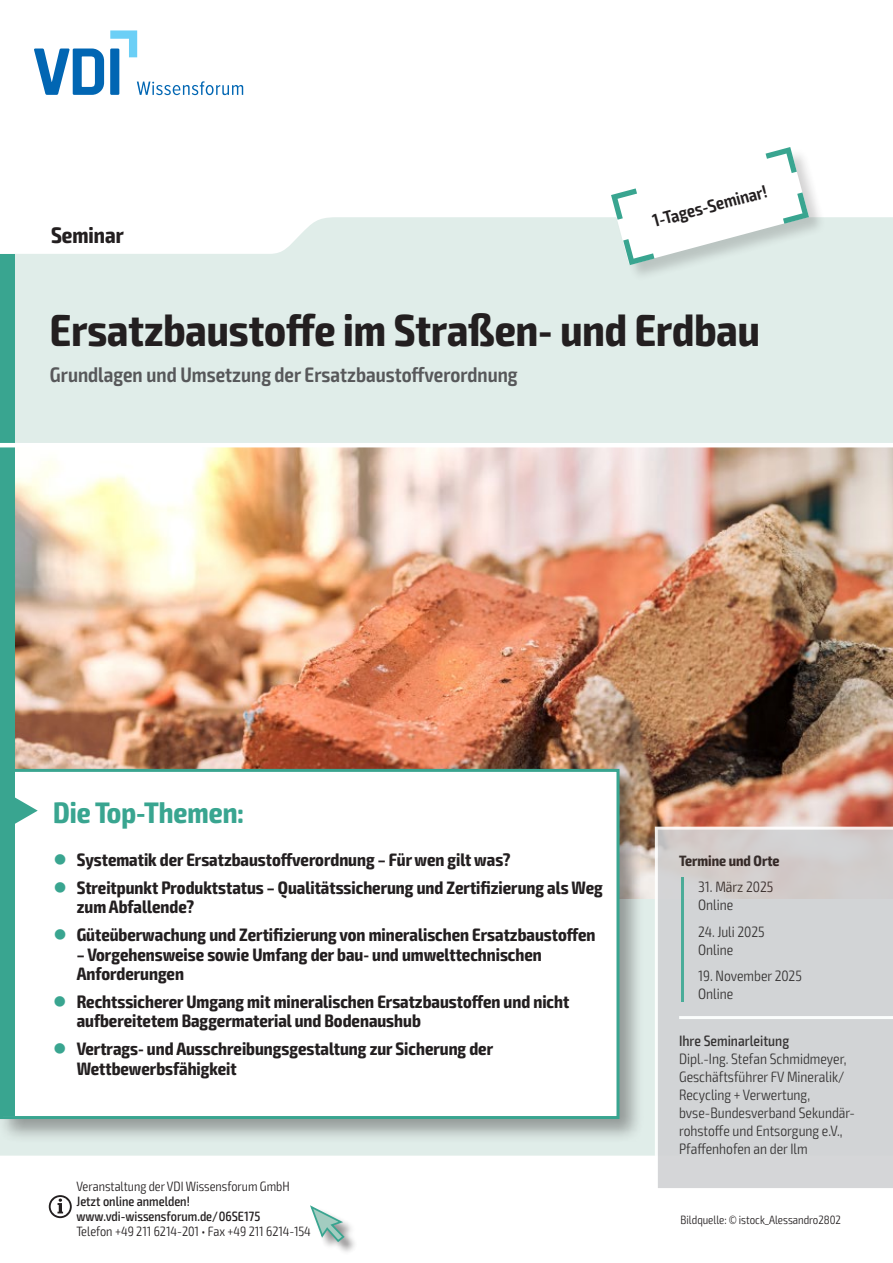
<style>
.page{position:relative;width:893px;height:1263px;background:#fff}
.page>*{position:absolute;margin:0;border:0;box-sizing:border-box;transform-origin:0 0}
.t1{font:700 condensed 45px "Exo 2";color:#231f20}
.t2{font:700 condensed 29.7px "Exo 2";color:#39a590}
.t3{font:700 condensed 22.5px "Exo 2";color:#231f20}
.t4{font:600 condensed 21px "Exo 2";color:#57585a}
.t5{font:700 condensed 18px/19.5px "Exo 2";color:#231f20}
.t6{font:600 condensed 18px "Exo 2";color:#231f20}
.t7{font:300 condensed 15px/18px "Exo 2";color:#231f20}
.t8{font:500 condensed 15px "Exo 2";color:#231f20}
.t9{font:700 condensed 15px "Exo 2";color:#231f20}
.t10{font:300 condensed 13.5px "Exo 2";color:#231f20}
.t11{font:500 condensed 13.5px/15px "Exo 2";color:#231f20}
.t12{font:300 condensed 12px "Exo 2";color:#231f20}
.s1{color:#39a590}
</style>
<div class="page">
<div style="left:0;top:217px;width:893px;height:938px;background:#e0ede9"></div>
<img style="left:14px;top:447px;width:879px;height:451px">
<div style="left:0;top:765px;width:644px;height:379px;background:#231f20;opacity:.4"></div>
<div style="left:2px;top:770px;width:616px;height:347px;background:#fff"></div>
<div style="left:3px;top:772px;width:11px;height:344px;background:#39a590"></div>
<div style="left:0;top:769px;width:619px;height:350px;border:3px solid #39a590"></div>
<svg style="left:14px;top:796px;width:24px;height:29px"></svg>
<div style="left:0;top:254px;width:14px;height:519px;background:#39a590"></div>
<div style="left:311px;top:1206px;width:47px;height:49px;background:#231f20;opacity:.5"></div>
<svg style="left:310px;top:1205px;width:36px;height:38px"></svg>
<hr style="left:0;top:443px;width:893px;height:4px;background:#fff">
<svg style="left:655px;top:827px;width:238px;height:361px;background:#d2d4d5"></svg>
<svg style="left:49px;top:1195px;width:23px;height:23px"></svg>
<svg style="left:34px;top:30px;width:209px;height:65px"></svg>
<div style="left:611px;top:148px;width:215px;height:135px;background:#231f20;opacity:.2"></div>
<svg style="left:610px;top:147px;width:199px;height:118px"></svg>
<p class="t3" style="left:51px;top:221px;width:74px">Seminar</p>
<p class="t6" style="left:650px;top:211px;width:119px;rotate:-15deg">1-Tages-Seminar!</p>
<h1 class="t1" style="left:50px;top:303px;width:711px">Ersatzbaustoffe im Straßen- und Erdbau</h1>
<p class="t4" style="left:50px;top:362px;width:469px">Grundlagen und Umsetzung der Ersatzbaustoffverordnung</p>
<h2 class="t2" style="left:53px;top:794px;width:192px">Die Top-Themen:</h2>
<p class="t5" style="left:53px;top:850px;width:459px"><span class="s1">●</span> Systematik der Ersatzbaustoffverordnung – Für wen gilt was?</p>
<p class="t5" style="left:77px;top:878px;width:528px;text-indent:-23px"><span class="s1">●</span> Streitpunkt Produktstatus – Qualitätssicherung und Zertifizierung als Weg zum Abfallende?</p>
<p class="t5" style="left:53px;top:925px;width:544px"><span class="s1">●</span> Güteüberwachung und Zertifizierung von mineralischen Ersatzbaustoffen</p>
<p class="t5" style="left:77px;top:945px;width:467px">– Vorgehensweise sowie Umfang der bau- und umwelttechnischen<br>Anforderungen</p>
<p class="t5" style="left:77px;top:992px;width:494px;text-indent:-23px"><span class="s1">●</span> Rechtssicherer Umgang mit mineralischen Ersatzbaustoffen und nicht aufbereitetem Baggermaterial und Bodenaushub</p>
<p class="t5" style="left:77px;top:1039px;width:418px;text-indent:-23px"><span class="s1">●</span> Vertrags- und Ausschreibungsgestaltung zur Sicherung der<br>Wettbewerbsfähigkeit</p>
<p class="t10" style="left:77px;top:1178px;width:215px">Veranstaltung der VDI Wissensforum GmbH</p>
<p class="t11" style="left:77px;top:1194px;width:185px">Jetzt online anmelden! www.vdi-wissensforum.de/06SE175</p>
<p class="t10" style="left:77px;top:1223px;width:236px">Telefon +49 211 6214-201 • Fax +49 211 6214-154</p>
<p class="t9" style="left:679px;top:851px;width:102px">Termine und Orte</p>
<p class="t7" style="left:698px;top:878px;width:77px">31. März 2025<br>Online</p>
<p class="t7" style="left:698px;top:922px;width:68px">24. Juli 2025<br>Online</p>
<p class="t7" style="left:698px;top:967px;width:105px">19. November 2025<br>Online</p>
<p class="t8" style="left:679px;top:1032px;width:112px">Ihre Seminarleitung</p>
<p class="t7" style="left:679px;top:1050px;width:177px">Dipl.-Ing. Stefan Schmidmeyer,<br>Geschäftsführer FV Mineralik/<br>Recycling + Verwertung, bvse-Bundesverband Sekundär&shy;rohstoffe und Entsorgung e.V.,<br>Pfaffenhofen an der Ilm</p>
<p class="t12" style="left:681px;top:1212px;width:162px">Bildquelle: © istock_Alessandro2802</p>
</div>
